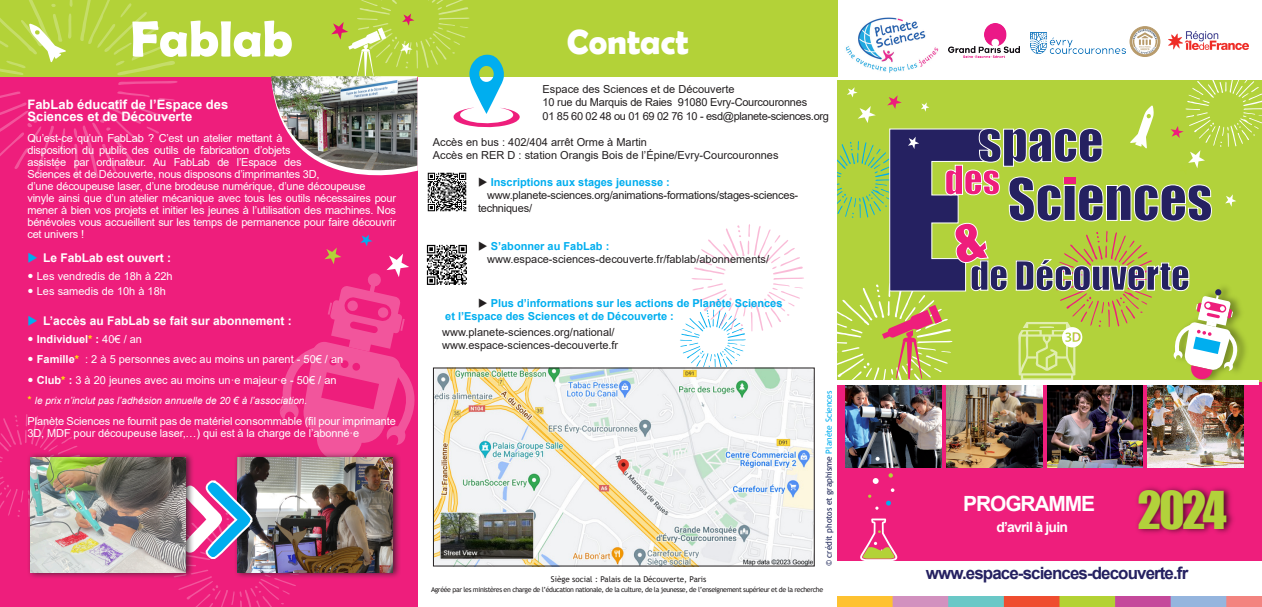
<style>
.page{position:relative;width:1262px;height:607px;background:#fff}
.page>*{position:absolute;margin:0;border:0;box-sizing:border-box;transform-origin:0 0}
.t1{font:53.9px "Impact";color:#252161}
.t2{font:700 51px "Berlin Sans FB Demi";color:#fff}
.t3{font:50.1px "Impact";color:#252161}
.t4{font:47.9px "Impact";color:#b2d23b}
.t5{font:37px "Impact";color:#252161}
.t6{font:700 35px "Berlin Sans FB Demi";color:#fff}
.t7{font:700 21px "Arial";letter-spacing:-.055em;color:#fff}
.t8{font:700 17px "Arial";letter-spacing:-.055em;color:#252161}
.t9{font:700 14px "Arial";letter-spacing:-.055em;color:#fff}
.t10{font:700 13px/12px "Arial";color:#fff}
.t11{font:700 12px "Arial";color:#fff}
.t12{font:11px/12px "Arial";letter-spacing:-.02em;color:#fff}
.t13{font:11px "Arial";color:#231f20}
.t14{font:700 11px "Arial";color:#00aeef}
.t15{font:11px "Arial";color:#fff}
.t16{font:11px/13.2px "Arial";letter-spacing:-.02em;color:#231f20}
.t17{font:11px "Arial";letter-spacing:-.03em;color:#231f20}
.t18{font:700 11px "Arial";color:#fff}
.t19{font:italic 10px "Arial";color:#fff}
.t20{font:8.4px "Trebuchet MS";color:#1e2759}
.t21{font:8px "Trebuchet MS";color:#231f20}
.t22{font:7px "Trebuchet MS";letter-spacing:-.05em;color:#231f20}
.s1{color:#00aeef}
.s2{color:#fff101}
.s3{font-weight:400}
.s4{font-weight:700}
.s5{font-weight:700;color:#fff101}
.s6{font-style:normal;font-size:11px;color:#fff101}
.s7{color:#231f20}
</style>
<div class="page">
<svg style="left:679px;top:224px;width:125px;height:144px"></svg>
<img style="left:837px;top:0;width:102px;height:69px">
<div style="left:837px;top:362px;width:424px;height:199px;background:#ee1e7c"></div>
<svg style="left:886px;top:500px;width:5px;height:5px"></svg>
<svg style="left:888px;top:473px;width:5px;height:4px"></svg>
<svg style="left:890px;top:488px;width:4px;height:4px"></svg>
<svg style="left:860px;top:518px;width:38px;height:43px"></svg>
<img style="left:1137px;top:487px;width:96px;height:47px">
<svg style="left:1129px;top:26px;width:31px;height:31px"></svg>
<img style="left:1168px;top:31px;width:80px;height:19px">
<img style="left:948px;top:24px;width:71px;height:33px">
<img style="left:845px;top:399px;width:96px;height:68px">
<img style="left:1047px;top:399px;width:95px;height:68px">
<img style="left:946px;top:399px;width:96px;height:68px">
<img style="left:1147px;top:399px;width:96px;height:68px">
<svg style="left:872px;top:478px;width:6px;height:6px"></svg>
<svg style="left:875px;top:457px;width:4px;height:4px"></svg>
<svg style="left:837px;top:69px;width:424px;height:330px;background:#aec058"></svg>
<img style="left:1030px;top:32px;width:95px;height:21px">
<img style="left:837px;top:596px;width:424px;height:11px">
<div style="left:0;top:59px;width:417px;height:547px;background:#ee1e7c"></div>
<svg style="left:0;top:414px;width:78px;height:103px"></svg>
<div style="left:0;top:0;width:837px;height:76px;background:#b3d238"></div>
<svg style="left:0;top:0;width:179px;height:179px"></svg>
<svg style="left:29px;top:23px;width:37px;height:39px"></svg>
<svg style="left:280px;top:234px;width:135px;height:217px"></svg>
<img style="left:435px;top:370px;width:377px;height:194px">
<svg style="left:271px;top:0;width:248px;height:206px"></svg>
<div style="left:233px;top:451px;width:168px;height:127px;background:#231f20;opacity:.75"></div>
<img style="left:237px;top:458px;width:155px;height:115px">
<img style="left:421px;top:166px;width:51px;height:46px">
<img style="left:426px;top:244px;width:41px;height:41px">
<img style="left:172px;top:479px;width:129px;height:128px">
<div style="left:27px;top:451px;width:168px;height:127px;background:#231f20;opacity:.75"></div>
<img style="left:30px;top:458px;width:156px;height:115px">
<p class="t2" style="left:130px;top:9px;width:164px">Fablab</p>
<p class="t6" style="left:567px;top:21px;width:123px">Contact</p>
<p class="t10" style="left:27px;top:99px;width:202px">FabLab éducatif de l’Espace des<br>Sciences et de Découverte</p>
<p class="t12" style="left:27px;top:132px;width:370px">Qu’est-ce qu’un FabLab ? C’est un atelier mettant à<br>disposition du public des outils de fabrication d’objets<br>assistée par ordinateur. Au FabLab de l’Espace des<br>Sciences et de Découverte, nous disposons d’imprimantes 3D,<br>d’une découpeuse laser, d’une brodeuse numérique, d’une découpeuse<br>vinyle ainsi que d’un atelier mécanique avec tous les outils nécessaires pour mener à bien vos projets et initier les jeunes à l’utilisation des machines. Nos bénévoles vous accueillent sur les temps de permanence pour faire découvrir cet univers !</p>
<p class="t11" style="left:27px;top:249px;width:145px"><span class="s1">◆</span> Le FabLab est ouvert :</p>
<p class="t15" style="left:37px;top:268px;width:137px">Les vendredis de 18h à 22h</p>
<p class="t15" style="left:37px;top:283px;width:131px">Les samedis de 10h à 18h</p>
<p class="t11" style="left:27px;top:312px;width:266px"><span class="s1">◆</span> L’accès au FabLab se fait sur abonnement :</p>
<p class="t18" style="left:37px;top:331px;width:107px">Individuel<span class="s2">*</span> : <span class="s3">40€ / an</span></p>
<p class="t15" style="left:37px;top:351px;width:308px"><span class="s4">Famille</span><span class="s5">*</span> : 2 à 5 personnes avec au moins un parent - 50€ / an</p>
<p class="t15" style="left:37px;top:372px;width:301px"><span class="s4">Club</span><span class="s5">*</span> <span class="s4">:</span> 3 à 20 jeunes avec au moins un·e majeur·e - 50€ / an</p>
<p class="t19" style="left:27px;top:394px;width:281px"><span class="s6">*</span> le prix n’inclut pas l’adhésion annuelle de 20 € à l’association.</p>
<p class="t12" style="left:27px;top:414px;width:370px">Planète Sciences ne fournit pas de matériel consommable (fil pour imprimante<br>3D, MDF pour découpeuse laser,…) qui est à la charge de l’abonné·e</p>
<p class="t13" style="left:542px;top:82px;width:193px">Espace des Sciences et de Découverte</p>
<p class="t16" style="left:542px;top:96px;width:266px">10 rue du Marquis de Raies 91080 Evry-Courcouronnes</p>
<p class="t17" style="left:542px;top:108px;width:288px">01 85 60 02 48 ou 01 69 02 76 10 - esd@planete-sciences.org</p>
<p class="t13" style="left:433px;top:135px;width:215px">Accès en bus : 402/404 arrêt Orme à Martin</p>
<p class="t13" style="left:433px;top:148px;width:347px">Accès en RER D : station Orangis Bois de l’Épine/Evry-Courcouronnes</p>
<p class="t14" style="left:478px;top:174px;width:193px"><span class="s7">◆</span> Inscriptions aux stages jeunesse :</p>
<p class="t16" style="left:478px;top:188px;width:322px;text-indent:9px">www.planete-sciences.org/animations-formations/stages-sciences&shy;techniques/</p>
<p class="t14" style="left:478px;top:238px;width:133px"><span class="s7">◆</span> S’abonner au FabLab :</p>
<p class="t13" style="left:487px;top:251px;width:283px">www.espace-sciences-decouverte.fr/fablab/abonnements/</p>
<p class="t14" style="left:478px;top:295px;width:306px"><span class="s7">◆</span> Plus d’informations sur les actions de Planète Sciences</p>
<p class="t14" style="left:445px;top:308px;width:230px">et l’Espace des Sciences et de Découverte :</p>
<p class="t13" style="left:442px;top:325px;width:174px">www.planete-sciences.org/national/</p>
<p class="t13" style="left:442px;top:338px;width:178px">www.espace-sciences-decouverte.fr</p>
<p class="t20" style="left:823px;top:566px;width:177px;rotate:-90deg">© crédit photos et graphisme <span class="s1">Planète Sciences</span></p>
<p class="t21" style="left:551px;top:574px;width:157px">Siège social : Palais de la Découverte, Paris</p>
<p class="t22" style="left:431px;top:585px;width:393px">Agréée par les ministères en charge de l’éducation nationale, de la culture, de la jeunesse, de l’enseignement supérieur et de la recherche</p>
<h3 class="t3" style="left:978px;top:103px;width:127px">space</h3>
<h1 class="t1" style="left:1007px;top:157px;width:206px">Sciences</h1>
<h3 class="t5" style="left:970px;top:247px;width:221px">de Découverte</h3>
<h3 class="t7" style="left:963px;top:488px;width:133px">PROGRAMME</h3>
<p class="t9" style="left:996px;top:517px;width:73px">d’avril à juin</p>
<h3 class="t4" style="left:1137px;top:473px;width:90px">2024</h3>
<h3 class="t8" style="left:925px;top:561px;width:264px">www.espace-sciences-decouverte.fr</h3>
</div>
